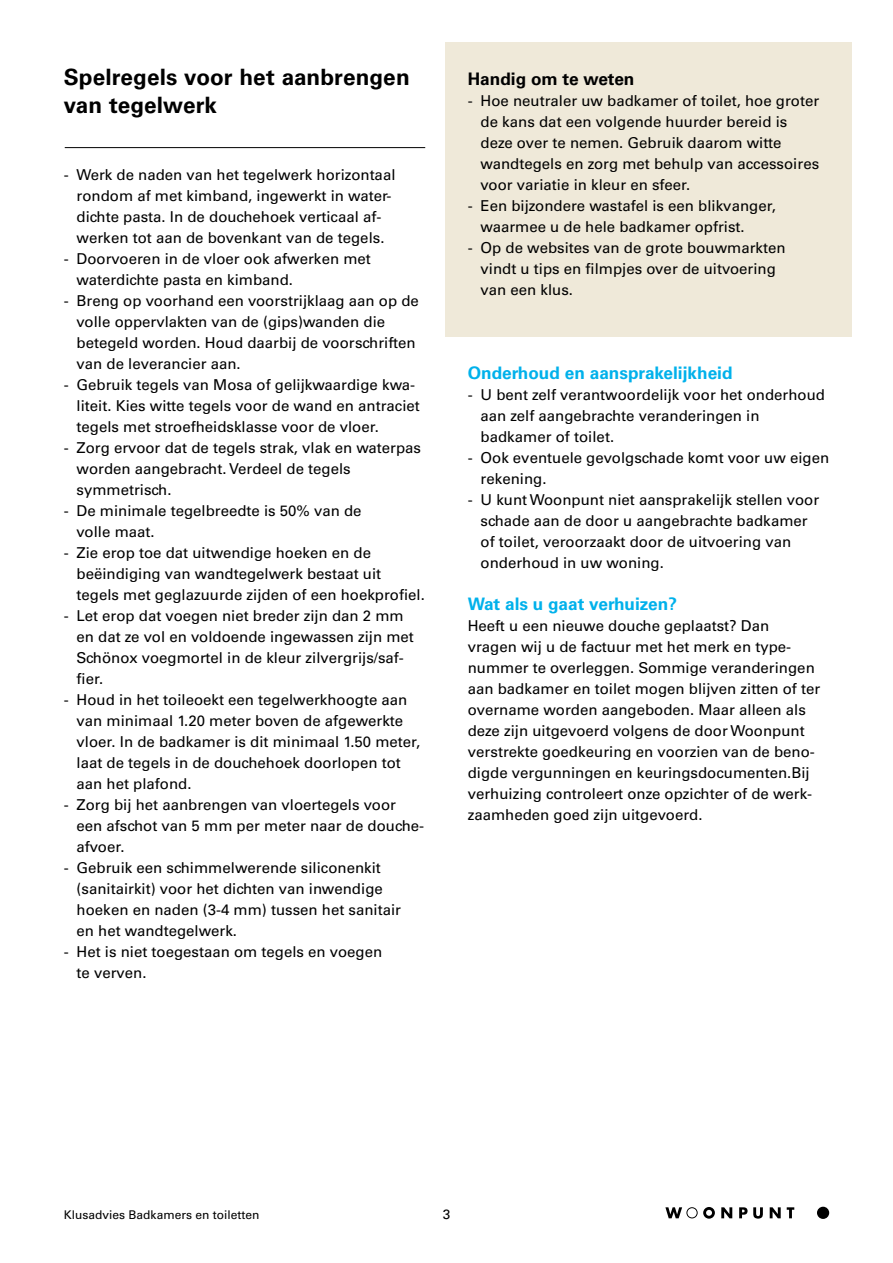
<style>
.page{position:relative;width:893px;height:1263px;background:#fff}
.page>*{position:absolute;margin:0;border:0;box-sizing:border-box;transform-origin:0 0}
.t1{font:700 22.5px/28.2px "Univers";letter-spacing:.005em;color:#000}
.t2{font:700 17.25px "Univers";color:#00b1eb}
.t3{font:700 17.25px "Univers";color:#000}
.t4{font:15px/21px "Univers";color:#000}
.t5{font:13.5px "Univers";color:#000}
.t6{font:12px "Univers";color:#000}
</style>
<div class="page">
<svg style="left:665px;top:1207px;width:50px;height:12px"></svg>
<svg style="left:721px;top:1207px;width:11px;height:11px"></svg>
<svg style="left:739px;top:1207px;width:8px;height:11px"></svg>
<svg style="left:753px;top:1207px;width:10px;height:11px"></svg>
<svg style="left:770px;top:1207px;width:11px;height:11px"></svg>
<svg style="left:787px;top:1207px;width:7px;height:11px"></svg>
<div style="left:817px;top:1207px;width:12px;height:12px;background:#000;border-radius:50%"></div>
<div style="left:445px;top:43px;width:406px;height:294px;background:#efe9d9"></div>
<hr style="left:65px;top:147px;width:360px;height:1px;background:#000">
<h1 class="t1" style="left:64px;top:63px;width:347px">Spelregels voor het aanbrengen van tegelwerk</h1>
<p class="t4" style="left:64px;top:165px;width:333px;text-align:center">- Werk de naden van het tegelwerk horizontaal rondom af met kimband, ingewerkt in water&shy;dichte pasta. In de douchehoek verticaal af&shy;werken tot aan de bovenkant van de tegels.</p>
<p class="t4" style="left:77px;top:249px;width:296px;text-indent:-13px">- Doorvoeren in de vloer ook afwerken met waterdichte pasta en kimband.</p>
<p class="t4" style="left:77px;top:291px;width:344px;text-indent:-13px">- Breng op voorhand een voorstrijklaag aan op de volle oppervlakten van de (gips)wanden die betegeld worden. Houd daarbij de voorschriften van de leverancier aan.</p>
<p class="t4" style="left:77px;top:375px;width:345px;text-indent:-13px">- Gebruik tegels van Mosa of gelijkwaardige kwa&shy;liteit. Kies witte tegels voor de wand en antraciet tegels met stroefheidsklasse voor de vloer.</p>
<p class="t4" style="left:77px;top:438px;width:346px;text-indent:-13px">- Zorg ervoor dat de tegels strak, vlak en waterpas worden aangebracht. Verdeel de tegels symmetrisch.</p>
<p class="t4" style="left:77px;top:501px;width:287px;text-indent:-13px">- De minimale tegelbreedte is 50% van de volle maat.</p>
<p class="t4" style="left:77px;top:543px;width:350px;text-indent:-13px">- Zie erop toe dat uitwendige hoeken en de beëindiging van wandtegelwerk bestaat uit tegels met geglazuurde zijden of een hoekprofiel.</p>
<p class="t4" style="left:77px;top:606px;width:339px;text-indent:-13px">- Let erop dat voegen niet breder zijn dan 2 mm en dat ze vol en voldoende ingewassen zijn met Schönox voegmortel in de kleur zilvergrijs/saf&shy;fier.</p>
<p class="t4" style="left:77px;top:690px;width:345px;text-indent:-13px">- Houd in het toileoekt een tegelwerkhoogte aan van minimaal 1.20 meter boven de afgewerkte vloer. In de badkamer is dit minimaal 1.50 meter, laat de tegels in de douchehoek doorlopen tot aan het plafond.</p>
<p class="t4" style="left:77px;top:795px;width:349px;text-indent:-13px">- Zorg bij het aanbrengen van vloertegels voor een afschot van 5 mm per meter naar de douche&shy;afvoer.</p>
<p class="t4" style="left:77px;top:858px;width:326px;text-indent:-13px">- Gebruik een schimmelwerende siliconenkit (sanitairkit) voor het dichten van inwendige hoeken en naden (3-4 mm) tussen het sanitair en het wandtegelwerk.</p>
<p class="t4" style="left:77px;top:942px;width:307px;text-indent:-13px">- Het is niet toegestaan om tegels en voegen te verven.</p>
<p class="t3" style="left:468px;top:69px;width:168px">Handig om te weten</p>
<p class="t4" style="left:480px;top:90px;width:340px;text-indent:-13px">- Hoe neutraler uw badkamer of toilet, hoe groter de kans dat een volgende huurder bereid is deze over te nemen. Gebruik daarom witte wandtegels en zorg met behulp van accessoires voor variatie in kleur en sfeer.</p>
<p class="t4" style="left:480px;top:195px;width:297px;text-indent:-13px">- Een bijzondere wastafel is een blikvanger, waarmee u de hele badkamer opfrist.</p>
<p class="t4" style="left:480px;top:237px;width:307px;text-indent:-13px">- Op de websites van de grote bouwmarkten vindt u tips en filmpjes over de uitvoering van een klus.</p>
<p class="t2" style="left:468px;top:363px;width:266px">Onderhoud en aansprakelijkheid</p>
<p class="t4" style="left:480px;top:384px;width:346px;text-indent:-13px">- U bent zelf verantwoordelijk voor het onderhoud aan zelf aangebrachte veranderingen in badkamer of toilet.</p>
<p class="t4" style="left:480px;top:447px;width:350px;text-indent:-13px">- Ook eventuele gevolgschade komt voor uw eigen rekening.</p>
<p class="t4" style="left:480px;top:489px;width:340px;text-indent:-13px">- U kunt Woonpunt niet aansprakelijk stellen voor schade aan de door u aangebrachte badkamer of toilet, veroorzaakt door de uitvoering van onderhoud in uw woning.</p>
<p class="t2" style="left:468px;top:594px;width:211px">Wat als u gaat verhuizen?</p>
<p class="t4" style="left:468px;top:615px;width:354px">Heeft u een nieuwe douche geplaatst? Dan vragen wij u de factuur met het merk en type&shy;nummer te overleggen. Sommige veranderingen aan badkamer en toilet mogen blijven zitten of ter overname worden aangeboden. Maar alleen als deze zijn uitgevoerd volgens de door Woonpunt verstrekte goedkeuring en voorzien van de beno&shy;digde vergunningen en keuringsdocumenten.Bij verhuizing controleert onze opzichter of de werk&shy;zaamheden goed zijn uitgevoerd.</p>
<p class="t6" style="left:64px;top:1207px;width:197px">Klusadvies Badkamers en toiletten</p>
<p class="t5" style="left:443px;top:1206px;width:9px">3</p>
</div>
